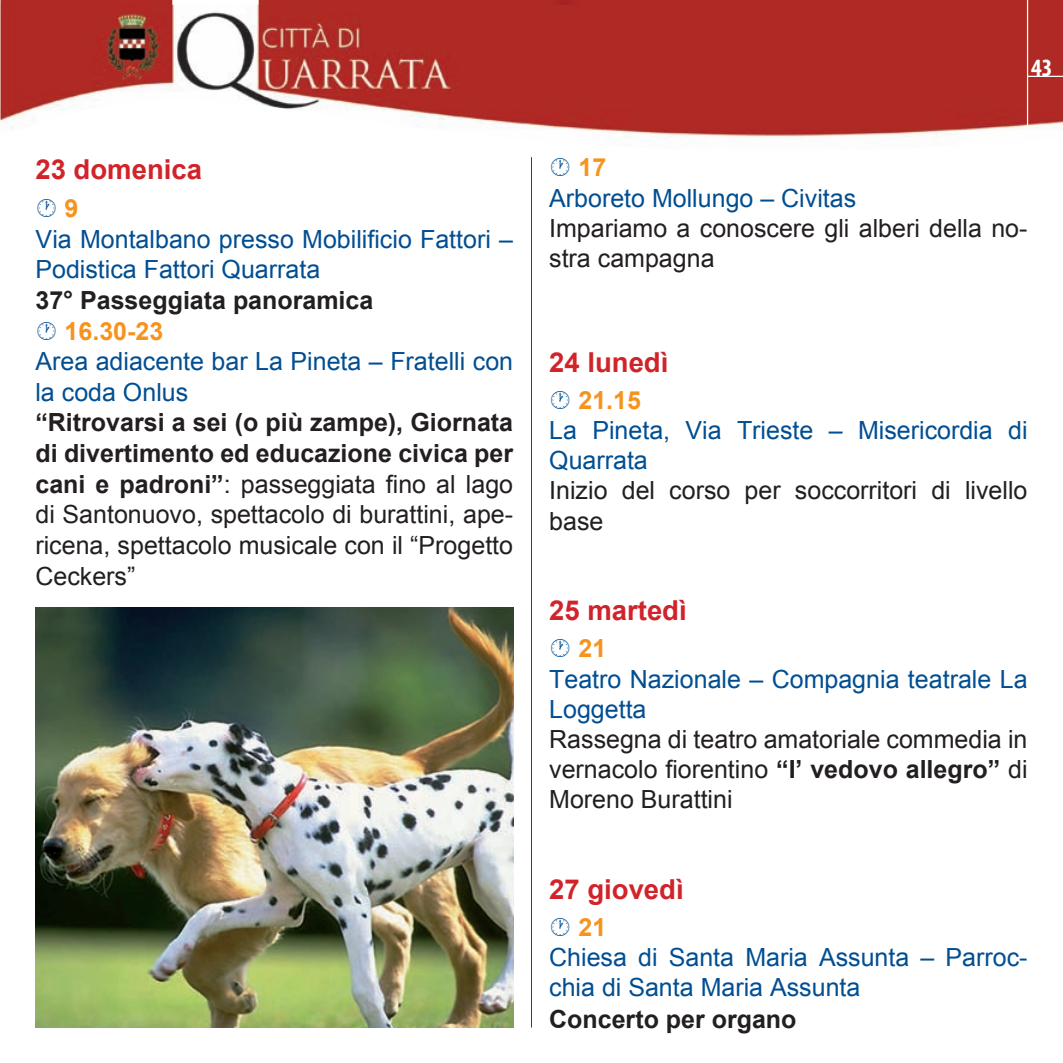
<style>
.page{position:relative;width:1063px;height:1063px;background:#fff}
.page>*{position:absolute;margin:0;border:0;box-sizing:border-box;transform-origin:0 0}
.t1{font:700 27.5px "Arial";color:#d1232a}
.t2{font:25px/30.8px "Arial";color:#231f20}
.t3{font:25px/30.2px "Arial";color:#004e92}
.t4{font:700 25px "Arial";color:#231f20}
.t5{font:700 condensed 25px "Myriad Pro";color:#fff}
.s1{font-weight:700;color:#f7931d}
.s2{font-weight:700}
</style>
<div class="page">
<img style="left:0;top:0;width:1063px;height:139px">
<hr style="left:1027px;top:0;width:1px;height:130px;background:#fff">
<hr style="left:1028px;top:76px;width:35px;height:1px;background:#fff">
<hr style="left:531px;top:157px;width:1px;height:871px;background:#004e92">
<img style="left:35px;top:608px;width:479px;height:420px">
<p class="t1" style="left:35px;top:152px;width:168px">23 domenica</p>
<p class="t3" style="left:35px;top:193px;width:479px">• <span class="s1">9<br></span>Via Montalbano presso Mobilificio Fattori –<br>Podistica Fattori Quarrata</p>
<p class="t4" style="left:35px;top:284px;width:339px">37° Passeggiata panoramica</p>
<p class="t3" style="left:35px;top:316px;width:479px">• <span class="s1">16.30-23<br></span>Area adiacente bar La Pineta – Fratelli con la coda Onlus</p>
<p class="t2" style="left:35px;top:407px;width:479px;text-align:justify"><span class="s2">“Ritrovarsi a sei (o più zampe), Giornata di divertimento ed educazione civica per cani e padroni”</span>: passeggiata fino al lago di Santonuovo, spettacolo di burattini, ape&shy;ricena, spettacolo musicale con il “Progetto Ceckers”</p>
<p class="t5" style="left:1031px;top:52px;width:23px">43</p>
<p class="t3" style="left:549px;top:153px;width:309px">• <span class="s1">17<br></span>Arboreto Mollungo – Civitas</p>
<p class="t2" style="left:549px;top:213px;width:480px">Impariamo a conoscere gli alberi della no&shy;stra campagna</p>
<p class="t1" style="left:549px;top:344px;width:121px">24 lunedì</p>
<p class="t3" style="left:549px;top:385px;width:480px">• <span class="s1">21.15<br></span>La Pineta, Via Trieste – Misericordia di<br>Quarrata</p>
<p class="t2" style="left:549px;top:476px;width:480px">Inizio del corso per soccorritori di livello base</p>
<p class="t1" style="left:549px;top:592px;width:139px">25 martedì</p>
<p class="t3" style="left:549px;top:634px;width:480px">• <span class="s1">21<br></span>Teatro Nazionale – Compagnia teatrale La<br>Loggetta</p>
<p class="t2" style="left:549px;top:724px;width:480px;text-align:justify">Rassegna di teatro amatoriale commedia in vernacolo fiorentino <span class="s2">“I’ vedovo allegro”</span> di Moreno Burattini</p>
<p class="t1" style="left:549px;top:871px;width:136px">27 giovedì</p>
<p class="t3" style="left:549px;top:912px;width:480px">• <span class="s1">21<br></span>Chiesa di Santa Maria Assunta – Parroc&shy;chia di Santa Maria Assunta</p>
<p class="t4" style="left:549px;top:1002px;width:249px">Concerto per organo</p>
</div>
